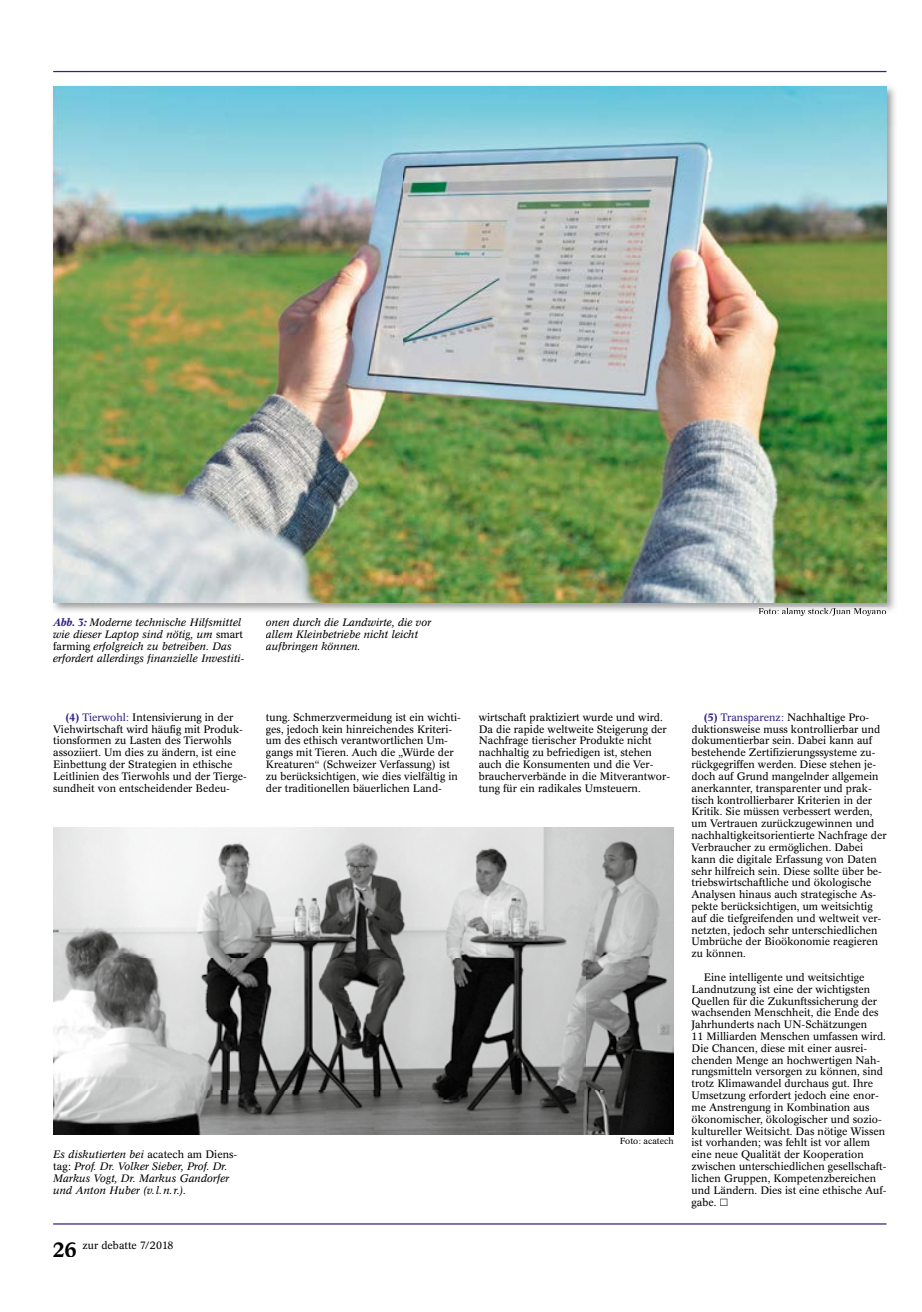
<style>
.page{position:relative;width:922px;height:1312px;background:#fff}
.page>*{position:absolute;margin:0;border:0;box-sizing:border-box;transform-origin:0 0}
.t1{font:10.62px/11.8px "Concorde BE";color:#000}
.t2{font:italic 10.62px/11.8px "Concorde BE";color:#000}
.t3{font:8.75px "Concorde BE";color:#000}
.s1{font-weight:500;color:#2f2483}
.s2{font-style:normal}
.s3{color:#2f2483}
.s4{font-weight:500;font-size:20.62px}
</style>
<div class="page">
<hr style="left:53px;top:1222px;width:833px;height:2px;background:#2f2483">
<hr style="left:53px;top:71px;width:833px;height:1px;background:#2f2483">
<img style="left:53px;top:827px;width:620px;height:307px">
<img style="left:886px;top:86px;width:9px;height:40px">
<img style="left:53px;top:602px;width:41px;height:10px">
<img style="left:853px;top:126px;width:42px;height:487px">
<img style="left:94px;top:602px;width:759px;height:10px">
<img style="left:53px;top:86px;width:833px;height:516px">
<img style="left:758px;top:607px;width:127px;height:6px">
<p class="t2" style="left:53px;top:616px;width:193px"><span class="s1">Abb. 3:</span> Moderne technische Hilfsmittel wie dieser Laptop sind nötig, um <span class="s2">smart farming</span> erfolgreich zu betreiben. Das erfordert allerdings finanzielle Investiti-</p>
<p class="t2" style="left:266px;top:616px;width:167px">onen durch die Landwirte, die vor allem Kleinbetriebe nicht leicht aufbringen können.</p>
<p class="t1" style="left:53px;top:711px;width:195px;text-indent:12px"><span class="s1">(4)</span> <span class="s3">Tierwohl:</span> Intensivierung in der Viehwirtschaft wird häufig mit Produk&shy;tionsformen zu Lasten des Tierwohls assoziiert. Um dies zu ändern, ist eine Einbettung der Strategien in ethische Leitlinien des Tierwohls und der Tierge&shy;sundheit von entscheidender Bedeu-</p>
<p class="t2" style="left:53px;top:1148px;width:185px">Es diskutierten bei <span class="s2">acatech am Diens&shy;tag:</span> Prof. Dr. Volker Sieber, Prof. Dr.<br>Markus Vogt, Dr. Markus Gandorfer und Anton Huber (v. l. n. r.).</p>
<p class="t1" style="left:53px;top:1239px;width:122px"><span class="s4">26</span> zur debatte 7/2018</p>
<p class="t1" style="left:266px;top:711px;width:196px">tung. Schmerzvermeidung ist ein wichti&shy;ges, jedoch kein hinreichendes Kriteri&shy;um des ethisch verantwortlichen Um&shy;gangs mit Tieren. Auch die „Würde der Kreaturen“ (Schweizer Verfassung) ist zu berücksichtigen, wie dies vielfältig in der traditionellen bäuerlichen Land-</p>
<p class="t1" style="left:478px;top:711px;width:193px">wirtschaft praktiziert wurde und wird.<br>Da die rapide weltweite Steigerung der Nachfrage tierischer Produkte nicht nachhaltig zu befriedigen ist, stehen auch die Konsumenten und die Ver&shy;braucherverbände in die Mitverantwor&shy;tung für ein radikales Umsteuern.</p>
<p class="t1" style="left:691px;top:711px;width:196px;text-indent:12px"><span class="s1">(5)</span> <span class="s3">Transparenz:</span> Nachhaltige Pro&shy;duktionsweise muss kontrollierbar und dokumentierbar sein. Dabei kann auf bestehende Zertifizierungssysteme zu&shy;rückgegriffen werden. Diese stehen je&shy;doch auf Grund mangelnder allgemein anerkannter, transparenter und prak&shy;tisch kontrollierbarer Kriterien in der Kritik. Sie müssen verbessert werden, um Vertrauen zurückzugewinnen und nachhaltigkeitsorientierte Nachfrage der Verbraucher zu ermöglichen. Dabei kann die digitale Erfassung von Daten sehr hilfreich sein. Diese sollte über be&shy;triebswirtschaftliche und ökologische Analysen hinaus auch strategische As&shy;pekte berücksichtigen, um weitsichtig auf die tiefgreifenden und weltweit ver&shy;netzten, jedoch sehr unterschiedlichen Umbrüche der Bioökonomie reagieren zu können.</p>
<p class="t1" style="left:691px;top:971px;width:196px;text-indent:12px">Eine intelligente und weitsichtige Landnutzung ist eine der wichtigsten Quellen für die Zukunftssicherung der wachsenden Menschheit, die Ende des Jahrhunderts nach UN-Schätzungen<br>11 Milliarden Menschen umfassen wird.<br>Die Chancen, diese mit einer ausrei&shy;chenden Menge an hochwertigen Nah&shy;rungsmitteln versorgen zu können, sind trotz Klimawandel durchaus gut. Ihre Umsetzung erfordert jedoch eine enor&shy;me Anstrengung in Kombination aus ökonomischer, ökologischer und sozio&shy;kultureller Weitsicht. Das nötige Wissen ist vorhanden; was fehlt ist vor allem eine neue Qualität der Kooperation zwischen unterschiedlichen gesellschaft&shy;lichen Gruppen, Kompetenzbereichen und Ländern. Dies ist eine ethische Auf&shy;gabe.</p>
<p class="t3" style="left:619px;top:1135px;width:55px">Foto: acatech</p>
</div>
